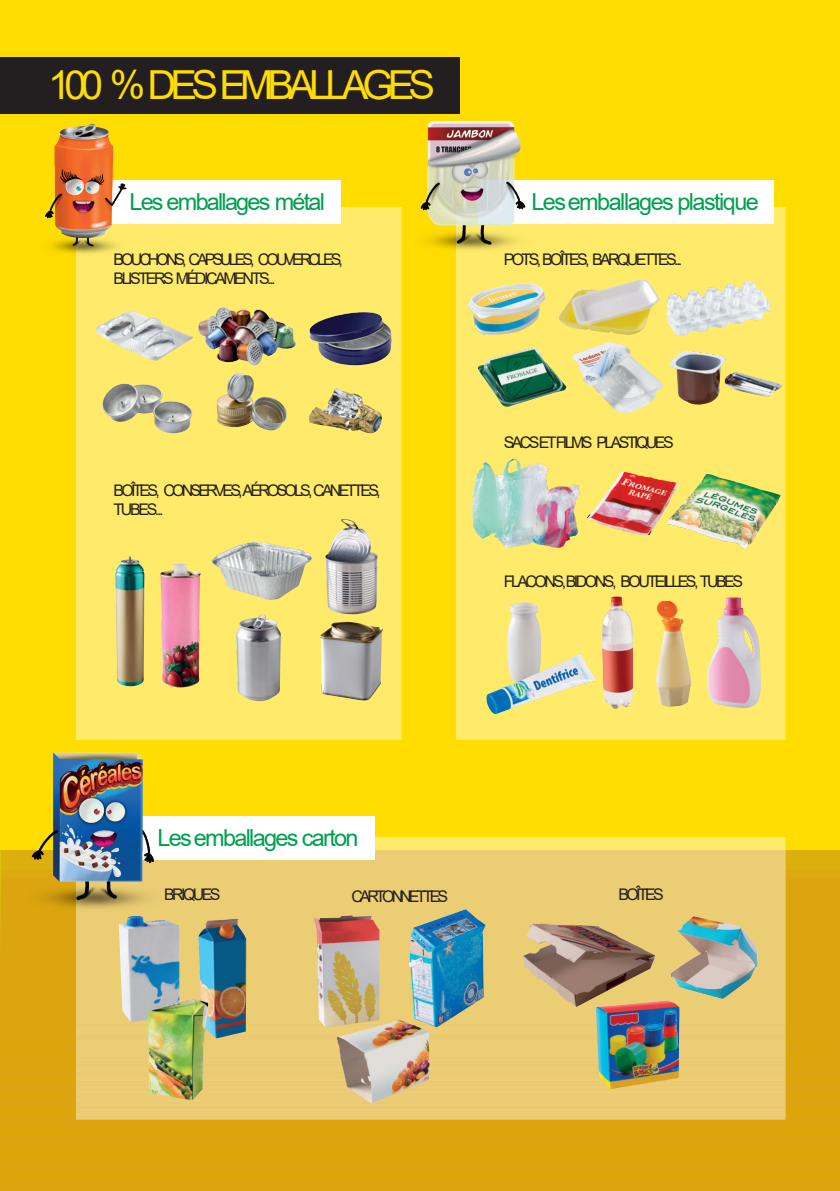
<style>
.page{position:relative;width:840px;height:1191px;background:#fff}
.page>*{position:absolute;margin:0;border:0;box-sizing:border-box;transform-origin:0 0}
.t1{font:40px "Arial";letter-spacing:-.15em;color:#fd0}
.t2{font:23.4px "Arial";letter-spacing:-.07em;color:#009f4f}
.t3{font:16px "Arial";letter-spacing:-.165em;color:#231f20}
.t4{font:16px "Arial";letter-spacing:-.185em;color:#231f20}
.t5{font:16px "Arial";letter-spacing:-.19em;color:#231f20}
</style>
<div class="page">
<div style="left:0;top:0;width:839px;height:1191px;background:#fd0"></div>
<div style="left:0;top:850px;width:839px;height:341px;background:#dca50f"></div>
<div style="left:0;top:57px;width:459px;height:56px;background:#231f20"></div>
<hr style="left:839px;top:57px;width:1px;height:56px;background:#231f20">
<div style="left:77px;top:207px;width:324px;height:532px;background:#ffeb69"></div>
<img style="left:77px;top:837px;width:708px;height:282px">
<img style="left:456px;top:207px;width:329px;height:532px">
<div style="left:76px;top:180px;width:264px;height:44px;background:#fff"></div>
<img style="left:16px;top:113px;width:136px;height:174px">
<div style="left:478px;top:180px;width:295px;height:44px;background:#fff"></div>
<img style="left:411px;top:93px;width:121px;height:174px">
<div style="left:104px;top:816px;width:271px;height:44px;background:#fff"></div>
<img style="left:24px;top:726px;width:141px;height:205px">
<img style="left:115px;top:556px;width:29px;height:130px">
<img style="left:211px;top:542px;width:42px;height:24px">
<img style="left:236px;top:614px;width:45px;height:87px">
<img style="left:160px;top:563px;width:40px;height:124px">
<img style="left:325px;top:519px;width:52px;height:95px">
<img style="left:320px;top:621px;width:62px;height:79px">
<img style="left:119px;top:916px;width:60px;height:106px">
<img style="left:313px;top:915px;width:66px;height:112px">
<img style="left:408px;top:909px;width:77px;height:118px">
<img style="left:336px;top:1019px;width:93px;height:84px">
<img style="left:526px;top:923px;width:16px;height:13px">
<img style="left:595px;top:1000px;width:84px;height:89px">
<img style="left:666px;top:912px;width:101px;height:92px">
<img style="left:198px;top:918px;width:48px;height:120px">
<img style="left:147px;top:999px;width:61px;height:101px">
<img style="left:95px;top:311px;width:99px;height:50px">
<img style="left:102px;top:384px;width:90px;height:49px">
<img style="left:217px;top:373px;width:69px;height:57px">
<img style="left:308px;top:388px;width:74px;height:45px">
<img style="left:309px;top:312px;width:82px;height:53px">
<img style="left:467px;top:283px;width:78px;height:52px">
<img style="left:477px;top:347px;width:89px;height:59px">
<img style="left:586px;top:471px;width:92px;height:64px">
<img style="left:472px;top:458px;width:40px;height:54px">
<img style="left:706px;top:597px;width:54px;height:111px">
<img style="left:655px;top:601px;width:35px;height:105px">
<img style="left:601px;top:596px;width:31px;height:113px">
<img style="left:507px;top:602px;width:33px;height:51px">
<img style="left:666px;top:474px;width:114px;height:75px">
<img style="left:669px;top:351px;width:113px;height:53px">
<img style="left:614px;top:279px;width:28px;height:7px">
<img style="left:666px;top:281px;width:78px;height:55px">
<img style="left:572px;top:342px;width:91px;height:71px">
<img style="left:198px;top:307px;width:98px;height:58px">
<img style="left:486px;top:653px;width:110px;height:61px">
<p class="t1" style="left:48px;top:70px;width:388px">100 % DES EMBALLAGES</p>
<p class="t2" style="left:129px;top:193px;width:197px">Les emballages métal</p>
<p class="t2" style="left:531px;top:193px;width:229px">Les emballages plastique</p>
<p class="t4" style="left:113px;top:253px;width:231px">BOUCHONS, CAPSULES, COUVERCLES,</p>
<p class="t3" style="left:113px;top:272px;width:163px">BLISTERS MÉDICAMENTS...</p>
<p class="t3" style="left:503px;top:253px;width:180px">POTS,BOÎTES, BARQUETTES...</p>
<p class="t3" style="left:113px;top:484px;width:268px">BOÎTES, CONSERVES,AÉROSOLS,CANETTES,</p>
<p class="t3" style="left:113px;top:503px;width:51px">TUBES...</p>
<p class="t2" style="left:157px;top:828px;width:203px">Les emballages carton</p>
<p class="t3" style="left:503px;top:437px;width:171px">SACS ET FILMS PLASTIQUES</p>
<p class="t3" style="left:503px;top:575px;width:241px">FLACONS,BIDONS, BOUTEILLES, TUBES</p>
<p class="t3" style="left:164px;top:888px;width:58px">BRIQUES</p>
<p class="t5" style="left:351px;top:890px;width:98px">CARTONNETTES</p>
<p class="t3" style="left:618px;top:888px;width:47px">BOÎTES</p>
</div>
